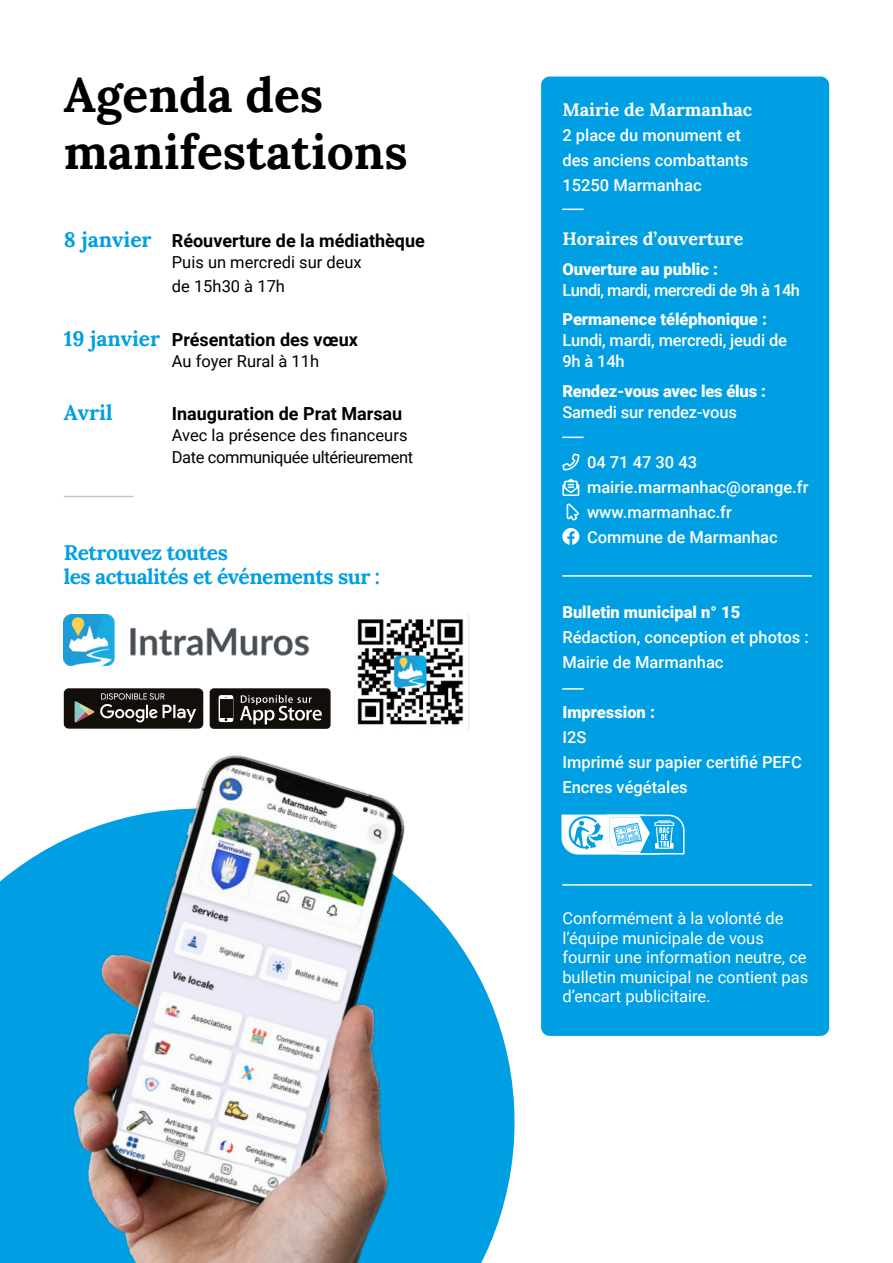
<style>
.page{position:relative;width:893px;height:1263px;background:#fff}
.page>*{position:absolute;margin:0;border:0;box-sizing:border-box;transform-origin:0 0}
.t1{font:48px/56.6px "Lora";color:#000}
.t2{font:21px/24px "Lora";letter-spacing:-.025em;color:#009fe3}
.t3{font:700 18px "Roboto";color:#000}
.t4{font:18px "Lora";color:#fff}
.t5{font:500 16.5px/25px "Roboto";color:#fff}
.t6{font:16.5px/19.5px "Roboto";color:#fff}
.t7{font:900 16.5px "Roboto";color:#fff}
.t8{font:16.5px/21px "Roboto";letter-spacing:-.025em;color:#000}
.t9{font:16.5px/24px "Roboto";color:#000}
.t10{font:500 16.5px "Roboto";letter-spacing:-.03em;color:#fff}
.s1{font-family:"Lora";font-weight:400;font-size:21px;color:#009fe3}
</style>
<div class="page">
<img style="left:0;top:653px;width:830px;height:610px">
<div style="left:541px;top:77px;width:288px;height:959px;background:#009fe3;border-radius:9px"></div>
<svg style="left:562px;top:209px;width:22px;height:1px"></svg>
<svg style="left:562px;top:437px;width:22px;height:1px"></svg>
<hr style="left:562px;top:688px;width:22px;height:2px;background:#fff">
<hr style="left:562px;top:575px;width:250px;height:2px;background:#fff">
<hr style="left:64px;top:496px;width:70px;height:1px;background:#c6c6c6">
<hr style="left:562px;top:884px;width:250px;height:2px;background:#fff">
<svg style="left:561px;top:814px;width:124px;height:41px"></svg>
<svg style="left:562px;top:453px;width:17px;height:17px"></svg>
<svg style="left:567px;top:503px;width:12px;height:17px"></svg>
<svg style="left:562px;top:479px;width:17px;height:17px"></svg>
<svg style="left:562px;top:528px;width:17px;height:17px"></svg>
<img style="left:64px;top:614px;width:251px;height:52px">
<img style="left:355px;top:614px;width:114px;height:115px">
<svg style="left:210px;top:688px;width:121px;height:41px;background:#393733"></svg>
<svg style="left:64px;top:688px;width:139px;height:41px;background:#373530"></svg>
<h1 class="t1" style="left:64px;top:64px;width:346px">Agenda des manifestations</h1>
<p class="t3" style="left:64px;top:228px;width:362px"><span class="s1">8 janvier</span> Réouverture de la médiathèque</p>
<p class="t9" style="left:172px;top:249px;width:191px">Puis un mercredi sur deux de 15h30 à 17h</p>
<p class="t3" style="left:64px;top:327px;width:296px"><span class="s1">19 janvier</span> Présentation des vœux</p>
<p class="t9" style="left:172px;top:348px;width:149px">Au foyer Rural à 11h</p>
<p class="t2" style="left:64px;top:400px;width:50px">Avril</p>
<p class="t3" style="left:172px;top:401px;width:232px">Inauguration de Prat Marsau</p>
<p class="t8" style="left:172px;top:424px;width:243px">Avec la présence des financeurs<br>Date communiquée ultérieurement</p>
<p class="t2" style="left:64px;top:539px;width:318px">Retrouvez toutes<br>les actualités et événements sur :</p>
<p class="t4" style="left:562px;top:96px;width:191px">Mairie de Marmanhac</p>
<p class="t5" style="left:562px;top:122px;width:188px">2 place du monument et des anciens combattants<br>15250 Marmanhac</p>
<p class="t4" style="left:562px;top:225px;width:183px">Horaires d’ouverture</p>
<p class="t7" style="left:562px;top:258px;width:157px">Ouverture au public :</p>
<p class="t10" style="left:562px;top:279px;width:239px">Lundi, mardi, mercredi de 9h à 14h</p>
<p class="t7" style="left:562px;top:308px;width:206px">Permanence téléphonique :</p>
<p class="t5" style="left:562px;top:329px;width:226px;line-height:21px">Lundi, mardi, mercredi, jeudi de<br>9h à 14h</p>
<p class="t7" style="left:562px;top:380px;width:205px">Rendez-vous avec les élus :</p>
<p class="t5" style="left:562px;top:399px;width:176px">Samedi sur rendez-vous</p>
<p class="t5" style="left:587px;top:449px;width:223px">04 71 47 30 43 mairie.marmanhac@orange.fr www.marmanhac.fr<br>Commune de Marmanhac</p>
<p class="t7" style="left:562px;top:601px;width:179px">Bulletin municipal n° 15</p>
<p class="t5" style="left:562px;top:624px;width:248px">Rédaction, conception et photos :<br>Mairie de Marmanhac</p>
<p class="t7" style="left:562px;top:701px;width:94px">Impression :</p>
<p class="t5" style="left:562px;top:724px;width:241px">I2S<br>Imprimé sur papier certifié PEFC<br>Encres végétales</p>
<p class="t6" style="left:562px;top:908px;width:247px">Conformément à la volonté de l’équipe municipale de vous fournir une information neutre, ce bulletin municipal ne contient pas d’encart publicitaire.</p>
</div>
